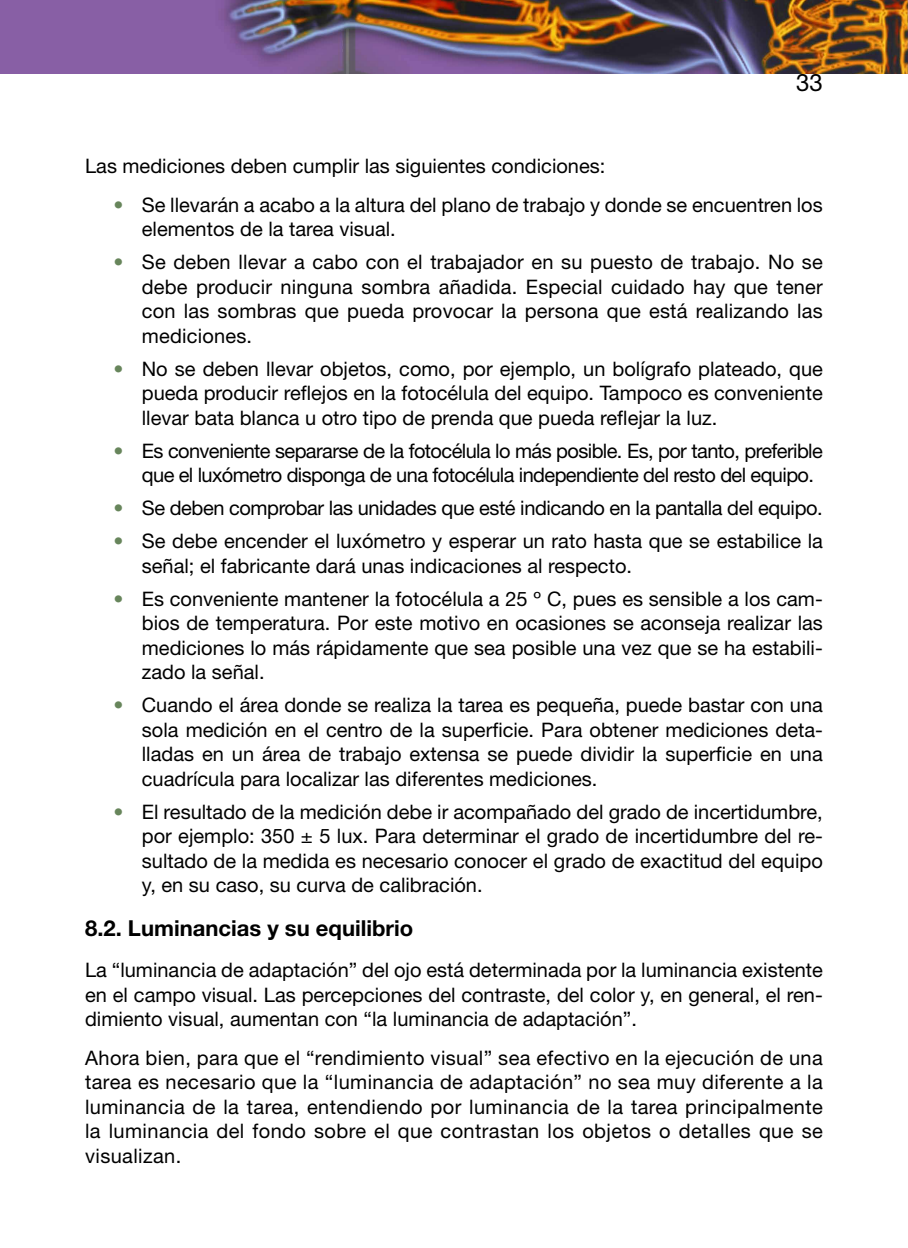
<style>
.page{position:relative;width:908px;height:1248px;background:#fff}
.page>*{position:absolute;margin:0;border:0;box-sizing:border-box;transform-origin:0 0}
.t1{font:24px "Helvetica Neue LT Std";color:#000}
.Título_2{font:700 22px "Helvetica Neue LT Std";color:#000}
.Texto_Guión{font:20px/24.4px "Helvetica Neue LT Std";color:#000;text-align:justify}
.Texto{font:20px/24.4px "Helvetica Neue LT Std";color:#000;text-align:justify}
.Texto_Guión-2{font:20px/24.4px "Helvetica Neue LT Std";letter-spacing:-.03em;color:#000}
.Texto_Guión-3{font:20px "Helvetica Neue LT Std";letter-spacing:-.02em;color:#000}
.s1{color:#67855b}
</style>
<div class="page">
<img style="left:0;top:0;width:907px;height:74px">
<p class="t1" style="left:795px;top:68px;width:28px">33</p>
<p class="Texto" style="left:85px;top:153px;width:521px">Las mediciones deben cumplir las siguientes condiciones:</p>
<p class="Texto_Guión" style="left:142px;top:192px;width:682px;text-indent:-28px"><span class="s1">•</span> Se llevarán a acabo a la altura del plano de trabajo y donde se encuentren los elementos de la tarea visual.</p>
<p class="Texto_Guión" style="left:142px;top:250px;width:682px;text-indent:-28px"><span class="s1">•</span> Se deben llevar a cabo con el trabajador en su puesto de trabajo. No se debe producir ninguna sombra añadida. Especial cuidado hay que tener con las sombras que pueda provocar la persona que está realizando las mediciones.</p>
<p class="Texto_Guión" style="left:142px;top:356px;width:682px;text-indent:-28px"><span class="s1">•</span> No se deben llevar objetos, como, por ejemplo, un bolígrafo plateado, que pueda producir reflejos en la fotocélula del equipo. Tampoco es conveniente llevar bata blanca u otro tipo de prenda que pueda reflejar la luz.</p>
<p class="Texto_Guión-2" style="left:142px;top:438px;width:682px;text-indent:-28px"><span class="s1">•</span> Es conveniente separarse de la fotocélula lo más posible. Es, por tanto, preferible que el luxómetro disponga de una fotocélula independiente del resto del equipo.</p>
<p class="Texto_Guión-3" style="left:113px;top:496px;width:710px"><span class="s1">•</span> Se deben comprobar las unidades que esté indicando en la pantalla del equipo.</p>
<p class="Texto_Guión" style="left:142px;top:528px;width:682px;text-indent:-28px"><span class="s1">•</span> Se debe encender el luxómetro y esperar un rato hasta que se estabilice la señal; el fabricante dará unas indicaciones al respecto.</p>
<p class="Texto_Guión" style="left:142px;top:586px;width:682px;text-indent:-28px"><span class="s1">•</span> Es conveniente mantener la fotocélula a 25 º C, pues es sensible a los cam&shy;bios de temperatura. Por este motivo en ocasiones se aconseja realizar las mediciones lo más rápidamente que sea posible una vez que se ha estabili&shy;zado la señal.</p>
<p class="Texto_Guión" style="left:142px;top:692px;width:682px;text-indent:-28px"><span class="s1">•</span> Cuando el área donde se realiza la tarea es pequeña, puede bastar con una sola medición en el centro de la superficie. Para obtener mediciones deta&shy;lladas en un área de trabajo extensa se puede dividir la superficie en una cuadrícula para localizar las diferentes mediciones.</p>
<p class="Texto_Guión" style="left:142px;top:799px;width:682px;text-indent:-28px"><span class="s1">•</span> El resultado de la medición debe ir acompañado del grado de incertidumbre, por ejemplo: 350 ± 5 lux. Para determinar el grado de incertidumbre del re&shy;sultado de la medida es necesario conocer el grado de exactitud del equipo y, en su caso, su curva de calibración.</p>
<h2 class="Título_2" style="left:85px;top:914px;width:329px">8.2. Luminancias y su equilibrio</h2>
<p class="Texto" style="left:85px;top:957px;width:739px">La “luminancia de adaptación” del ojo está determinada por la luminancia existente en el campo visual. Las percepciones del contraste, del color y, en general, el ren&shy;dimiento visual, aumentan con “la luminancia de adaptación”.</p>
<p class="Texto" style="left:85px;top:1045px;width:739px">Ahora bien, para que el “rendimiento visual” sea efectivo en la ejecución de una tarea es necesario que la “luminancia de adaptación” no sea muy diferente a la luminancia de la tarea, entendiendo por luminancia de la tarea principalmente la luminancia del fondo sobre el que contrastan los objetos o detalles que se visualizan.</p>
</div>
